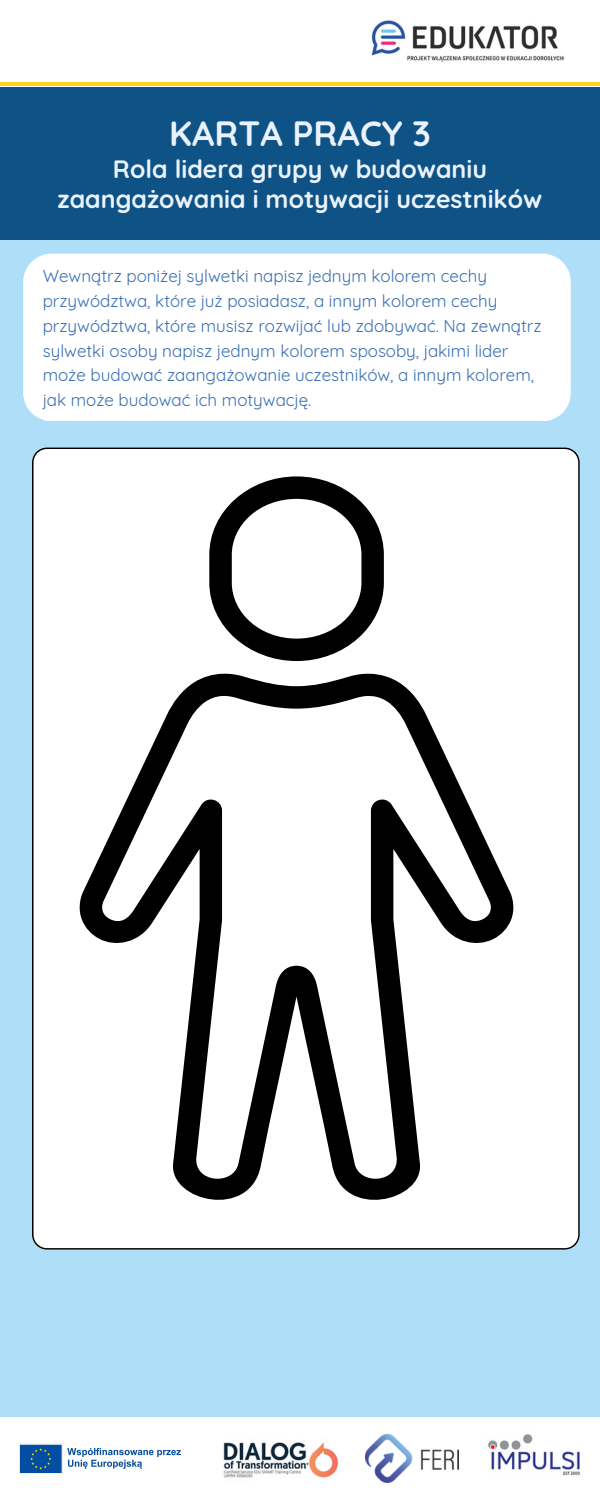
<style>
.page{position:relative;width:600px;height:1500px;background:#afdff8}
.page>*{position:absolute;margin:0;border:0;box-sizing:border-box;transform-origin:0 0}
.t1{font:700 35px "Quicksand";color:#eaf3fc}
.t2{font:700 25px/30px "Quicksand";color:#eaf3fc;text-align:center}
.t3{font:17px/24.8px "Quicksand";color:#3a70b4}
</style>
<div class="page">
<div style="left:0;top:1418px;width:600px;height:82px;background:#fff"></div>
<div style="left:23px;top:254px;width:548px;height:167px;background:#fff"></div>
<div style="left:0;top:86px;width:600px;height:154px;background:#0f5286"></div>
<div style="left:0;top:0;width:600px;height:86px;background:#fff"></div>
<img style="left:371px;top:20px;width:193px;height:42px">
<img style="left:223px;top:1442px;width:116px;height:36px">
<img style="left:487px;top:1434px;width:94px;height:42px">
<img style="left:366px;top:1434px;width:93px;height:49px">
<hr style="left:0;top:83px;width:600px;height:3px;background:#ffd124">
<div style="left:32px;top:448px;width:548px;height:801px;background:#fff"></div>
<svg style="left:209px;top:476px;width:175px;height:185px;background:#a5a5a5"></svg>
<svg style="left:79px;top:674px;width:436px;height:546px;background:#c6c6c6"></svg>
<img style="left:19px;top:1443px;width:162px;height:31px">
<p class="t1" style="left:169px;top:111px;width:263px">KARTA PRACY 3</p>
<p class="t2" style="left:58px;top:153px;width:486px">Rola lidera grupy w budowaniu zaangażowania i motywacji uczestników</p>
<p class="t3" style="left:43px;top:264px;width:500px">Wewnątrz poniżej sylwetki napisz jednym kolorem cechy przywództwa, które już posiadasz, a innym kolorem cechy przywództwa, które musisz rozwijać lub zdobywać. Na zewnątrz sylwetki osoby napisz jednym kolorem sposoby, jakimi lider może budować zaangażowanie uczestników, a innym kolorem, jak może budować ich motywację.</p>
</div>
